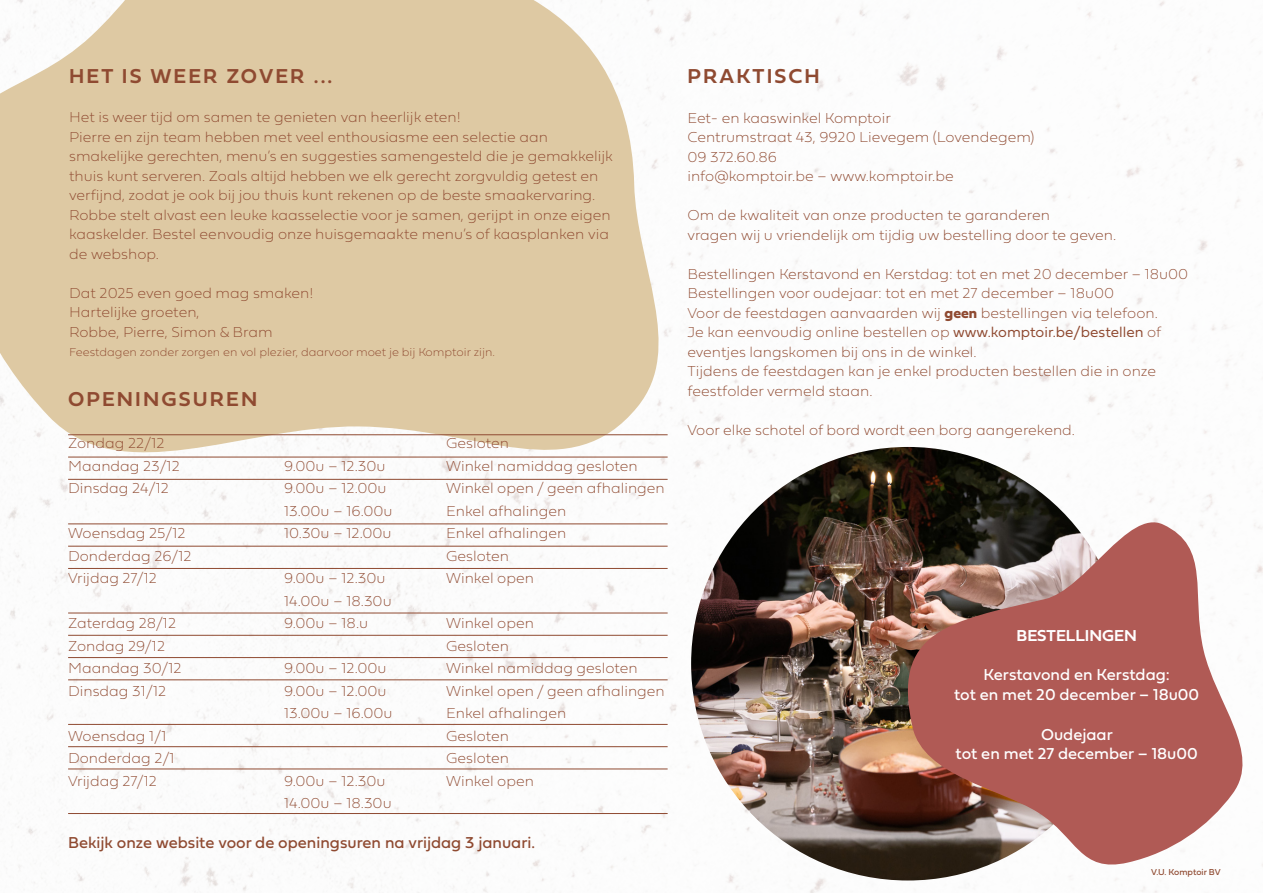
<style>
.page{position:relative;width:1263px;height:893px;background:#fff}
.page>*{position:absolute;margin:0;border:0;box-sizing:border-box;transform-origin:0 0}
.t1{font:21px "Fieldwork Geo Demibold";letter-spacing:.1em;color:#8f4a31}
.t2{font:16.5px/19.8px "Fieldwork Geo Regular";color:#fff;text-align:center}
.t3{font:16.5px "Fieldwork Geo Regular";color:#8f4a31}
.t4{font:16.5px "Fieldwork Geo Demibold";color:#fff}
.t5{font:15px/19.5px "Fieldwork Geo Hair";color:#8f4a31}
.t6{font:12px "Fieldwork Geo Hair";color:#8f4a31}
.t7{font:9px "Fieldwork Geo Regular";letter-spacing:-.005em;color:#8f4a31}
.s1{font-family:"Fieldwork Geo Bold"}
.s2{font-family:"Fieldwork Geo Light"}
</style>
<div class="page">
<img style="left:3px;top:1px;width:1260px;height:892px">
<img style="left:691px;top:447px;width:434px;height:433px;border-radius:217px">
<svg style="left:890px;top:508px;width:372px;height:366px;fill:#b05a55"></svg>
<svg style="left:0;top:0;width:686px;height:491px;fill:#dec9a3"></svg>
<hr style="left:68px;top:457px;width:600px;height:1px;background:#8f4a31">
<hr style="left:68px;top:434px;width:600px;height:1px;background:#8f4a31">
<hr style="left:68px;top:568px;width:600px;height:1px;background:#8f4a31">
<hr style="left:68px;top:680px;width:600px;height:1px;background:#8f4a31">
<hr style="left:68px;top:479px;width:600px;height:1px;background:#8f4a31">
<hr style="left:68px;top:613px;width:600px;height:1px;background:#8f4a31">
<hr style="left:68px;top:724px;width:600px;height:1px;background:#8f4a31">
<hr style="left:68px;top:524px;width:600px;height:1px;background:#8f4a31">
<hr style="left:68px;top:635px;width:600px;height:1px;background:#8f4a31">
<hr style="left:68px;top:746px;width:600px;height:1px;background:#8f4a31">
<hr style="left:68px;top:546px;width:600px;height:1px;background:#8f4a31">
<hr style="left:68px;top:657px;width:600px;height:1px;background:#8f4a31">
<hr style="left:68px;top:769px;width:600px;height:1px;background:#8f4a31">
<hr style="left:68px;top:813px;width:600px;height:1px;background:#8f4a31">
<h1 class="t1" style="left:69px;top:59px;width:265px">HET IS WEER ZOVER ...</h1>
<p class="t5" style="left:69px;top:106px;width:545px">Het is weer tijd om samen te genieten van heerlijk eten!<br>Pierre en zijn team hebben met veel enthousiasme een selectie aan smakelijke gerechten, menu’s en suggesties samengesteld die je gemakkelijk thuis kunt serveren. Zoals altijd hebben we elk gerecht zorgvuldig getest en verfijnd, zodat je ook bij jou thuis kunt rekenen op de beste smaakervaring.<br>Robbe stelt alvast een leuke kaasselectie voor je samen, gerijpt in onze eigen kaaskelder. Bestel eenvoudig onze huisgemaakte menu’s of kaasplanken via de webshop.</p>
<p class="t5" style="left:69px;top:282px;width:246px">Dat 2025 even goed mag smaken!<br>Hartelijke groeten,<br>Robbe, Pierre, Simon &amp; Bram</p>
<p class="t6" style="left:69px;top:342px;width:427px">Feestdagen zonder zorgen en vol plezier, daarvoor moet je bij Komptoir zijn.</p>
<h1 class="t1" style="left:68px;top:382px;width:191px">OPENINGSUREN</h1>
<p class="t5" style="left:68px;top:433px;width:98px">Zondag 22/12</p>
<p class="t5" style="left:446px;top:433px;width:64px">Gesloten</p>
<p class="t5" style="left:68px;top:455px;width:113px">Maandag 23/12</p>
<p class="t5" style="left:284px;top:455px;width:103px">9.00u – 12.30u</p>
<p class="t5" style="left:446px;top:455px;width:193px">Winkel namiddag gesloten</p>
<p class="t5" style="left:68px;top:478px;width:102px">Dinsdag 24/12</p>
<p class="t5" style="left:284px;top:478px;width:104px">9.00u – 12.00u</p>
<p class="t5" style="left:446px;top:478px;width:220px">Winkel open / geen afhalingen</p>
<p class="t5" style="left:284px;top:500px;width:110px">13.00u – 16.00u</p>
<p class="t5" style="left:446px;top:500px;width:122px">Enkel afhalingen</p>
<p class="t5" style="left:68px;top:523px;width:119px">Woensdag 25/12</p>
<p class="t5" style="left:284px;top:523px;width:109px">10.30u – 12.00u</p>
<p class="t5" style="left:446px;top:523px;width:122px">Enkel afhalingen</p>
<p class="t5" style="left:68px;top:545px;width:125px">Donderdag 26/12</p>
<p class="t5" style="left:446px;top:545px;width:64px">Gesloten</p>
<p class="t5" style="left:68px;top:568px;width:90px">Vrijdag 27/12</p>
<p class="t5" style="left:284px;top:568px;width:103px">9.00u – 12.30u</p>
<p class="t5" style="left:446px;top:568px;width:89px">Winkel open</p>
<p class="t5" style="left:284px;top:590px;width:109px">14.00u – 18.30u</p>
<p class="t5" style="left:68px;top:613px;width:110px">Zaterdag 28/12</p>
<p class="t5" style="left:284px;top:613px;width:85px">9.00u – 18.u</p>
<p class="t5" style="left:446px;top:613px;width:89px">Winkel open</p>
<p class="t5" style="left:68px;top:635px;width:98px">Zondag 29/12</p>
<p class="t5" style="left:446px;top:635px;width:64px">Gesloten</p>
<p class="t5" style="left:68px;top:658px;width:115px">Maandag 30/12</p>
<p class="t5" style="left:284px;top:658px;width:104px">9.00u – 12.00u</p>
<p class="t5" style="left:446px;top:658px;width:193px">Winkel namiddag gesloten</p>
<p class="t5" style="left:68px;top:680px;width:100px">Dinsdag 31/12</p>
<p class="t5" style="left:284px;top:680px;width:104px">9.00u – 12.00u</p>
<p class="t5" style="left:446px;top:680px;width:220px">Winkel open / geen afhalingen</p>
<p class="t5" style="left:284px;top:703px;width:110px">13.00u – 16.00u</p>
<p class="t5" style="left:446px;top:703px;width:122px">Enkel afhalingen</p>
<p class="t5" style="left:68px;top:725px;width:100px">Woensdag 1/1</p>
<p class="t5" style="left:446px;top:725px;width:64px">Gesloten</p>
<p class="t5" style="left:68px;top:748px;width:108px">Donderdag 2/1</p>
<p class="t5" style="left:446px;top:748px;width:64px">Gesloten</p>
<p class="t5" style="left:68px;top:770px;width:90px">Vrijdag 27/12</p>
<p class="t5" style="left:284px;top:770px;width:103px">9.00u – 12.30u</p>
<p class="t5" style="left:446px;top:770px;width:89px">Winkel open</p>
<p class="t5" style="left:284px;top:793px;width:109px">14.00u – 18.30u</p>
<p class="t3" style="left:68px;top:829px;width:468px">Bekijk onze website voor de openingsuren na vrijdag 3 januari.</p>
<h1 class="t1" style="left:687px;top:60px;width:134px">PRAKTISCH</h1>
<p class="t5" style="left:687px;top:107px;width:349px">Eet- en kaaswinkel Komptoir<br>Centrumstraat 43, 9920 Lievegem (Lovendegem)<br>09 372.60.86<br>info@komptoir.be – www.komptoir.be</p>
<p class="t5" style="left:687px;top:205px;width:430px">Om de kwaliteit van onze producten te garanderen<br>vragen wij u vriendelijk om tijdig uw bestelling door te geven.</p>
<p class="t5" style="left:687px;top:263px;width:502px">Bestellingen Kerstavond en Kerstdag: tot en met 20 december – 18u00<br>Bestellingen voor oudejaar: tot en met 27 december – 18u00<br>Voor de feestdagen aanvaarden wij <span class="s1">geen</span> bestellingen via telefoon.<br>Je kan eenvoudig online bestellen op <span class="s2">www.komptoir.be/bestellen</span> of eventjes langskomen bij ons in de winkel.<br>Tijdens de feestdagen kan je enkel producten bestellen die in onze feestfolder vermeld staan.</p>
<p class="t5" style="left:687px;top:419px;width:389px">Voor elke schotel of bord wordt een borg aangerekend.</p>
<p class="t4" style="left:1016px;top:622px;width:122px">BESTELLINGEN</p>
<p class="t2" style="left:954px;top:664px;width:247px">Kerstavond en Kerstdag:<br>tot en met 20 december – 18u00</p>
<p class="t2" style="left:955px;top:724px;width:244px">Oudejaar<br>tot en met 27 december – 18u00</p>
<p class="t7" style="left:1151px;top:865px;width:71px">V.U. Komptoir BV</p>
</div>
